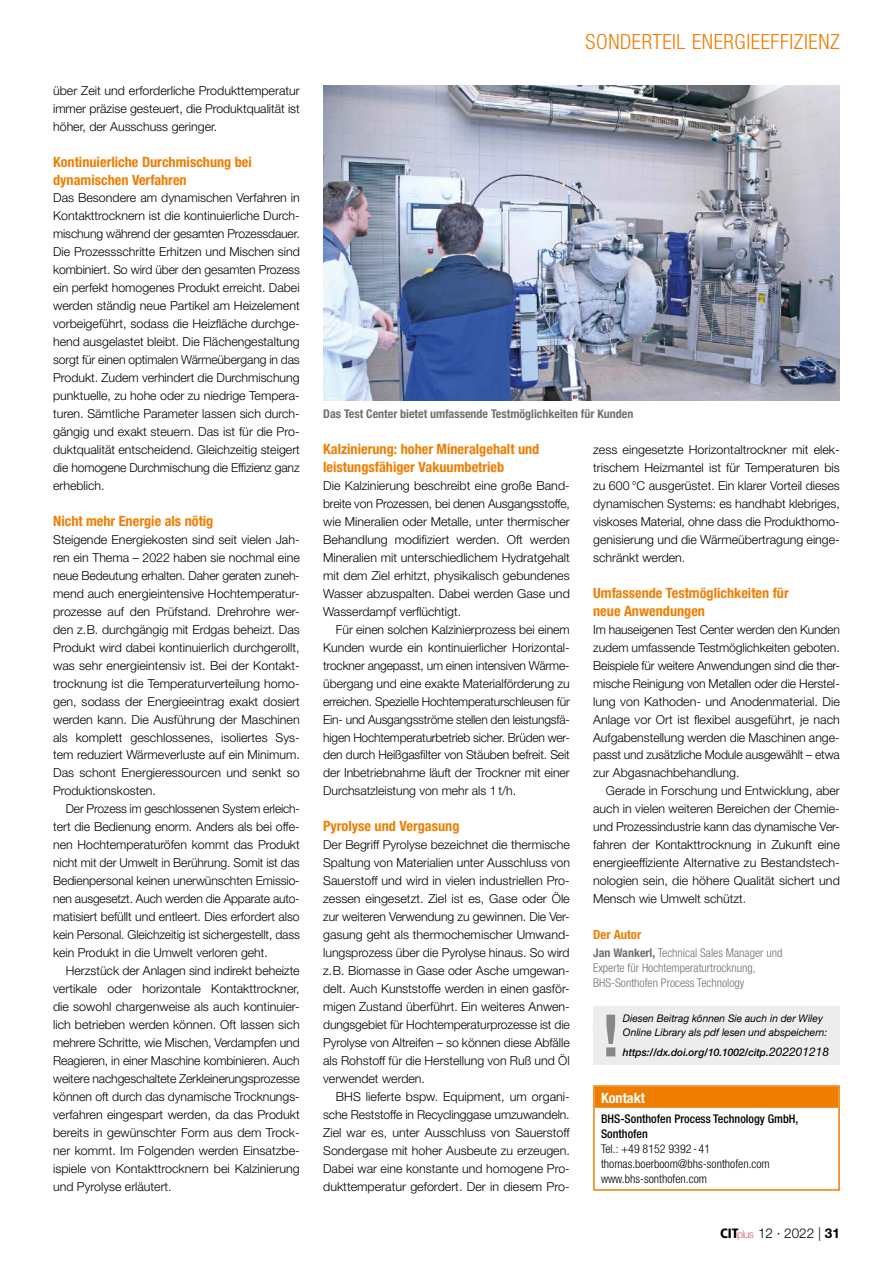
<style>
.page{position:relative;width:893px;height:1263px;background:#fff}
.page>*{position:absolute;margin:0;border:0;box-sizing:border-box;transform-origin:0 0}
.t1{font:300 condensed 21px "Helvetica Neue LT Std";letter-spacing:.025em;color:#ef7d00}
.t2{font:700 condensed 14.25px/18px "Helvetica Neue LT Std";color:#ef7d00}
.t3{font:700 condensed 14.25px "Helvetica Neue LT Std";color:#fff}
.t4{font:300 13.5px "Helvetica Neue LT Std";color:#000}
.t5{font:700 condensed 12.75px "Helvetica Neue LT Std";color:#ef7d00}
.t6{font:300 12.3px/18px "Helvetica Neue LT Std";letter-spacing:-.005em;color:#000;text-align:justify}
.t7{font:300 condensed 12px/15px "Helvetica Neue LT Std";color:#706f6f}
.t8{font:300 condensed 12px/15px "Helvetica Neue LT Std";color:#000}
.t9{font:700 condensed 12px "Helvetica Neue LT Std";color:#706f6f}
.t10{font:500 condensed 12px/15px "Helvetica Neue LT Std";color:#000}
.t11{font:italic 10.5px/13.5px "Helvetica Neue LT Std";color:#000}
.t12{font:italic 500 10.5px "Helvetica Neue LT Std";color:#000}
.s1{font-weight:700}
.s2{font-weight:400;font-size:12px}
.s3{font-family:"Frutiger LT Std";font-weight:900;font-stretch:condensed}
.s4{font-weight:100;font-size:10.65px;color:#ce1531}
</style>
<div class="page">
<div style="left:595px;top:1087px;width:243px;height:21px;background:#ef7d00"></div>
<div style="left:593px;top:1085px;width:247px;height:106px;border:2px solid #ef7d00"></div>
<div style="left:593px;top:1006px;width:247px;height:59px;background:#ededed"></div>
<svg style="left:606px;top:1015px;width:9px;height:41px"></svg>
<img style="left:323px;top:85px;width:517px;height:315px">
<p class="t6" style="left:53px;top:81px;width:248px">über Zeit und erforderliche Produkttemperatur immer präzise gesteuert, die Produktqualität ist höher, der Ausschuss geringer.</p>
<p class="t2" style="left:53px;top:152px;width:200px">Kontinuierliche Durchmischung bei dynamischen Verfahren</p>
<p class="t6" style="left:53px;top:189px;width:248px">Das Besondere am dynamischen Verfahren in Kontakttrocknern ist die kontinuierliche Durch&shy;mischung während der gesamten Prozessdauer.<br>Die Prozessschritte Erhitzen und Mischen sind kombiniert. So wird über den gesamten Prozess ein perfekt homogenes Produkt erreicht. Dabei werden ständig neue Partikel am Heizelement vorbeigeführt, sodass die Heizfläche durchge&shy;hend ausgelastet bleibt. Die Flächengestaltung sorgt für einen optimalen Wärmeübergang in das Produkt. Zudem verhindert die Durchmischung punktuelle, zu hohe oder zu niedrige Tempera&shy;turen. Sämtliche Parameter lassen sich durch&shy;gängig und exakt steuern. Das ist für die Pro&shy;duktqualität entscheidend. Gleichzeitig steigert die homogene Durchmischung die Effizienz ganz erheblich.</p>
<p class="t2" style="left:53px;top:512px;width:162px">Nicht mehr Energie als nötig</p>
<p class="t6" style="left:53px;top:530px;width:248px">Steigende Energiekosten sind seit vielen Jah&shy;ren ein Thema – 2022 haben sie nochmal eine neue Bedeutung erhalten. Daher geraten zuneh&shy;mend auch energieintensive Hochtemperatur&shy;prozesse auf den Prüfstand. Drehrohre wer&shy;den z.B. durchgängig mit Erdgas beheizt. Das Produkt wird dabei kontinuierlich durchgerollt, was sehr energieintensiv ist. Bei der Kontakt&shy;trocknung ist die Temperaturverteilung homo&shy;gen, sodass der Energieeintrag exakt dosiert werden kann. Die Ausführung der Maschinen als komplett geschlossenes, isoliertes Sys&shy;tem reduziert Wärmeverluste auf ein Minimum.<br>Das schont Energieressourcen und senkt so Produktionskosten.</p>
<p class="t6" style="left:53px;top:800px;width:248px;text-indent:13px">Der Prozess im geschlossenen System erleich&shy;tert die Bedienung enorm. Anders als bei offe&shy;nen Hochtemperaturöfen kommt das Produkt nicht mit der Umwelt in Berührung. Somit ist das Bedienpersonal keinen unerwünschten Emissio&shy;nen ausgesetzt. Auch werden die Apparate auto&shy;matisiert befüllt und entleert. Dies erfordert also kein Personal. Gleichzeitig ist sichergestellt, dass kein Produkt in die Umwelt verloren geht.</p>
<p class="t6" style="left:53px;top:961px;width:248px;text-indent:13px">Herzstück der Anlagen sind indirekt beheizte vertikale oder horizontale Kontakttrockner, die sowohl chargenweise als auch kontinuier&shy;lich betrieben werden können. Oft lassen sich mehrere Schritte, wie Mischen, Verdampfen und Reagieren, in einer Maschine kombinieren. Auch weitere nachgeschaltete Zerkleinerungsprozesse können oft durch das dynamische Trocknungs&shy;verfahren eingespart werden, da das Produkt bereits in gewünschter Form aus dem Trock&shy;ner kommt. Im Folgenden werden Einsatzbe&shy;ispiele von Kontakttrocknern bei Kalzinierung und Pyrolyse erläutert.</p>
<h1 class="t1" style="left:586px;top:29px;width:256px">Sonderteil Energieeffizienz</h1>
<p class="t9" style="left:323px;top:407px;width:312px">Das Test Center bietet umfassende Testmöglichkeiten für Kunden</p>
<p class="t2" style="left:323px;top:440px;width:218px">Kalzinierung: hoher Mineralgehalt und leistungsfähiger Vakuumbetrieb</p>
<p class="t6" style="left:323px;top:476px;width:248px">Die Kalzinierung beschreibt eine große Band&shy;breite von Prozessen, bei denen Ausgangsstoffe, wie Mineralien oder Metalle, unter thermischer Behandlung modifiziert werden. Oft werden Mineralien mit unterschiedlichem Hydratgehalt mit dem Ziel erhitzt, physikalisch gebundenes Wasser abzuspalten. Dabei werden Gase und Wasserdampf verflüchtigt.</p>
<p class="t6" style="left:323px;top:620px;width:248px;text-align:left;text-indent:13px">Für einen solchen Kalzinierprozess bei einem Kunden wurde ein kontinuierlicher Horizontal&shy;trockner angepasst, um einen intensiven Wärme&shy;übergang und eine exakte Materialförderung zu erreichen. Spezielle Hochtemperaturschleusen für Ein- und Ausgangsströme stellen den leistungsfä&shy;higen Hochtemperaturbetrieb sicher. Brüden wer&shy;den durch Heißgasfilter von Stäuben befreit. Seit der Inbetriebnahme läuft der Trockner mit einer Durchsatzleistung von mehr als 1 t/h.</p>
<p class="t2" style="left:323px;top:817px;width:138px">Pyrolyse und Vergasung</p>
<p class="t6" style="left:323px;top:836px;width:248px">Der Begriff Pyrolyse bezeichnet die thermische Spaltung von Materialien unter Ausschluss von Sauerstoff und wird in vielen industriellen Pro&shy;zessen eingesetzt. Ziel ist es, Gase oder Öle zur weiteren Verwendung zu gewinnen. Die Ver&shy;gasung geht als thermochemischer Umwand&shy;lungsprozess über die Pyrolyse hinaus. So wird z.B. Biomasse in Gase oder Asche umgewan&shy;delt. Auch Kunststoffe werden in einen gasför&shy;migen Zustand überführt. Ein weiteres Anwen&shy;dungsgebiet für Hochtemperaturprozesse ist die Pyrolyse von Altreifen – so können diese Abfälle als Rohstoff für die Herstellung von Ruß und Öl verwendet werden.</p>
<p class="t6" style="left:323px;top:1087px;width:248px;text-indent:13px">BHS lieferte bspw. Equipment, um organi&shy;sche Reststoffe in Recyclinggase umzuwandeln.<br>Ziel war es, unter Ausschluss von Sauerstoff Sondergase mit hoher Ausbeute zu erzeugen.<br>Dabei war eine konstante und homogene Pro&shy;dukttemperatur gefordert. Der in diesem Pro-</p>
<p class="t6" style="left:593px;top:440px;width:248px">zess eingesetzte Horizontaltrockner mit elek&shy;trischem Heizmantel ist für Temperaturen bis zu 600 °C ausgerüstet. Ein klarer Vorteil dieses dynamischen Systems: es handhabt klebriges, viskoses Material, ohne dass die Produkthomo&shy;genisierung und die Wärmeübertragung einge&shy;schränkt werden.</p>
<p class="t2" style="left:593px;top:583px;width:197px">Umfassende Testmöglichkeiten für neue Anwendungen</p>
<p class="t6" style="left:593px;top:620px;width:248px">Im hauseigenen Test Center werden den Kunden zudem umfassende Testmöglichkeiten geboten.<br>Beispiele für weitere Anwendungen sind die ther&shy;mische Reinigung von Metallen oder die Herstel&shy;lung von Kathoden- und Anodenmaterial. Die Anlage vor Ort ist flexibel ausgeführt, je nach Aufgabenstellung werden die Maschinen ange&shy;passt und zusätzliche Module ausgewählt – etwa zur Abgasnachbehandlung.</p>
<p class="t6" style="left:593px;top:782px;width:248px;text-indent:13px">Gerade in Forschung und Entwicklung, aber auch in vielen weiteren Bereichen der Chemie&shy;und Prozessindustrie kann das dynamische Ver&shy;fahren der Kontakttrocknung in Zukunft eine energieeffiziente Alternative zu Bestandstech&shy;nologien sein, die höhere Qualität sichert und Mensch wie Umwelt schützt.</p>
<p class="t5" style="left:593px;top:927px;width:50px">Der Autor</p>
<p class="t7" style="left:593px;top:945px;width:191px"><span class="s1">Jan Wankerl,</span> Technical Sales Manager und<br>Experte für Hochtemperaturtrocknung,<br>BHS-Sonthofen Process Technology</p>
<p class="t11" style="left:623px;top:1011px;width:206px">Diesen Beitrag können Sie auch in der Wiley<br>Online Library als pdf lesen und abspeichern:</p>
<p class="t12" style="left:623px;top:1046px;width:208px">https://dx.doi.org/10.1002/citp.<span class="s2">202201218</span></p>
<p class="t3" style="left:601px;top:1089px;width:46px">Kontakt</p>
<p class="t10" style="left:601px;top:1111px;width:199px">BHS-Sonthofen Process Technology GmbH,<br>Sonthofen</p>
<p class="t8" style="left:601px;top:1141px;width:170px">Tel.: +49 8152 9392 - 41 thomas.boerboom@bhs-sonthofen.com www.bhs-sonthofen.com</p>
<p class="t4" style="left:720px;top:1224px;width:121px"><span class="s3">CIT</span><span class="s4">plus</span> 12 · 2022 | <span class="s1">31</span></p>
</div>
